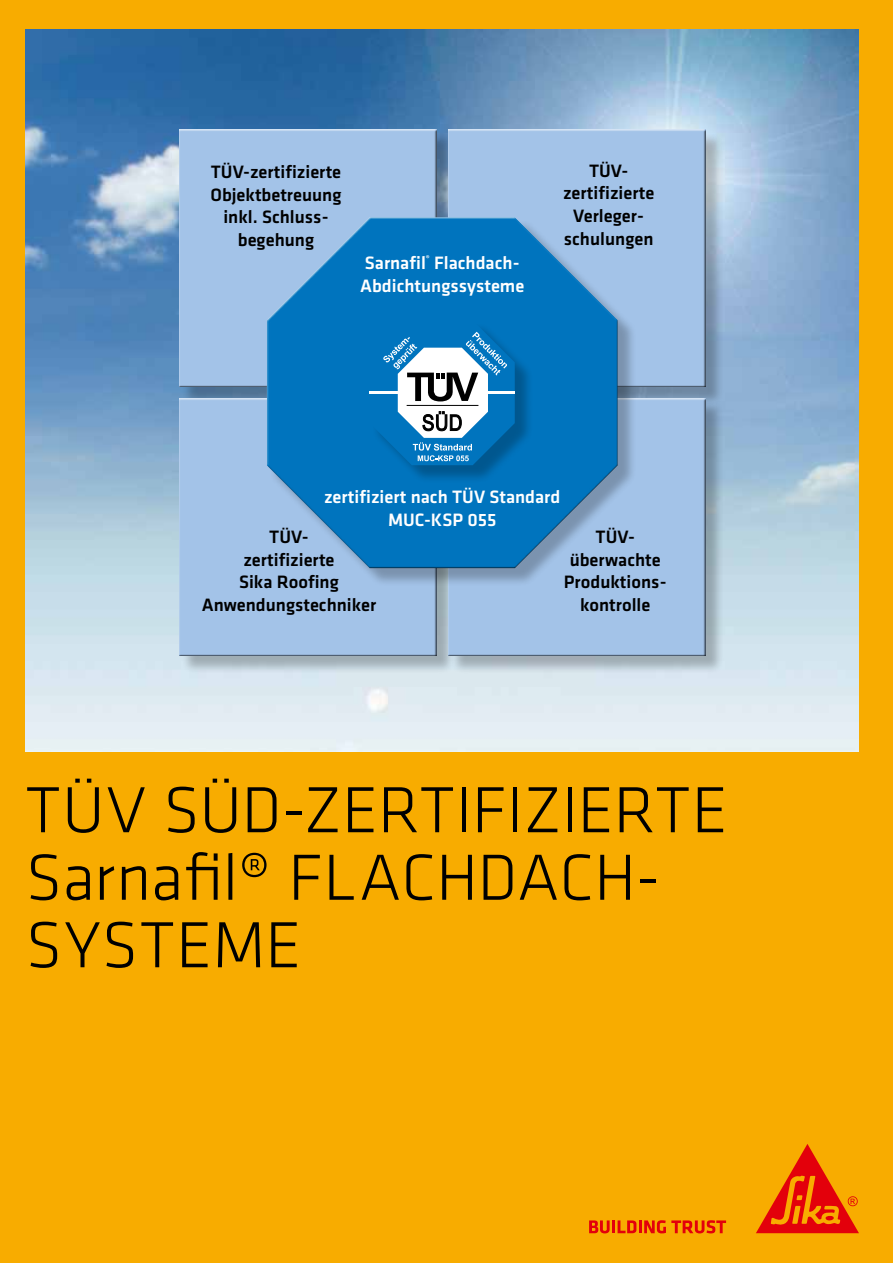
<style>
.page{position:relative;width:893px;height:1263px;background:#f8ac00}
.page>*{position:absolute;margin:0;border:0;box-sizing:border-box;transform-origin:0 0}
.t1{font:300 67.5px/67.5px "Klavika";color:#000}
.t2{font:500 18.6px/22.6px "Klavika";color:#000;text-align:center}
.t3{font:500 18.6px/22.6px "Klavika";color:#fff;text-align:center}
.t4{font:500 8.4px "Klavika";color:#fff}
</style>
<div class="page">
<svg style="left:589px;top:1220px;width:137px;height:13px"></svg>
<svg style="left:756px;top:1144px;width:103px;height:89px"></svg>
<img style="left:26px;top:30px;width:833px;height:722px">
<div style="left:181px;top:132px;width:274px;height:274px;background:#000;opacity:.25"></div>
<div style="left:179px;top:129px;width:259px;height:259px;background:#a3c3e8"></div>
<div style="left:181px;top:400px;width:274px;height:274px;background:#000;opacity:.25"></div>
<div style="left:179px;top:397px;width:259px;height:259px;background:#a3c3e8"></div>
<div style="left:450px;top:132px;width:274px;height:274px;background:#000;opacity:.25"></div>
<div style="left:448px;top:129px;width:260px;height:259px;background:#a3c3e8"></div>
<div style="left:450px;top:400px;width:274px;height:274px;background:#000;opacity:.25"></div>
<div style="left:448px;top:397px;width:260px;height:259px;background:#a3c3e8"></div>
<div style="left:269px;top:219px;width:367px;height:368px;background:#000;opacity:.25"></div>
<div style="left:265px;top:215px;width:354px;height:251px;background:#fff;opacity:.75"></div>
<div style="left:265px;top:318px;width:354px;height:250px;background:#000;opacity:.75"></div>
<div style="left:372px;top:322px;width:161px;height:162px;background:#000;opacity:.25"></div>
<svg style="left:370px;top:320px;width:145px;height:145px;background:#4c94c3"></svg>
<hr style="left:407px;top:405px;width:71px;height:1px;background:#000">
<p class="t2" style="left:211px;top:160px;width:132px">TÜV-zertifizierte<br>Objektbetreuung inkl. Schluss&shy;begehung</p>
<p class="t2" style="left:563px;top:159px;width:93px">TÜV&shy;zertifizierte<br>Verleger&shy;schulungen</p>
<p class="t4" style="left:426px;top:252px;width:5px">®</p>
<p class="t3" style="left:360px;top:274px;width:166px">Abdichtungssysteme</p>
<p class="t3" style="left:365px;top:251px;width:156px">Sarnafil Flachdach-</p>
<p class="t3" style="left:324px;top:485px;width:238px">zertifiziert nach TÜV Standard<br>MUC-KSP 055</p>
<p class="t2" style="left:202px;top:525px;width:176px">TÜV-<br>zertifizierte<br>Sika Roofing<br>Anwendungstechniker</p>
<p class="t2" style="left:564px;top:525px;width:104px">TÜV&shy;überwachte<br>Produktions&shy;kontrolle</p>
<h1 class="t1" style="left:26px;top:775px;width:704px">TÜV SÜD-ZERTIFIZIERTE<br>Sarnafil® FLACHDACH-<br>SYSTEME</h1>
</div>
